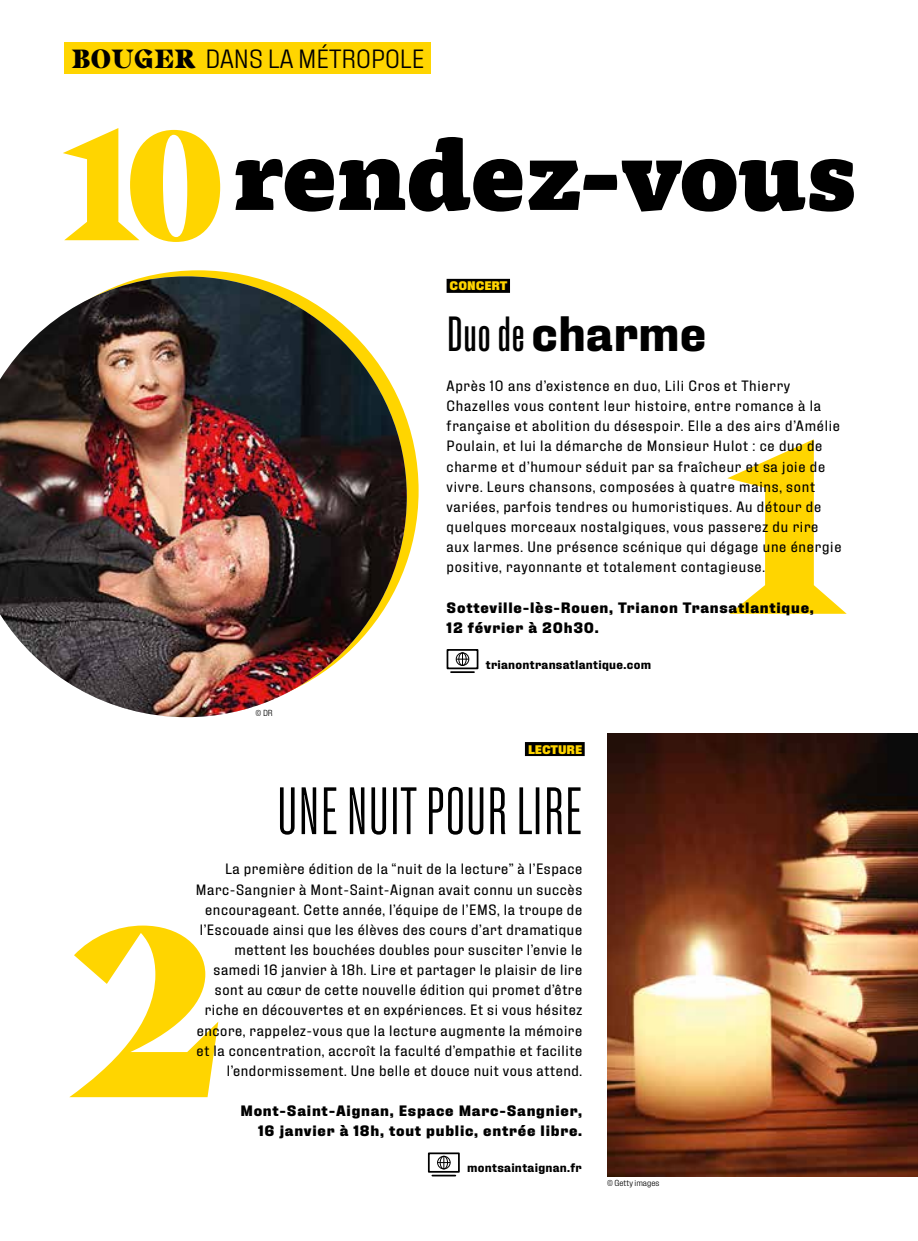
<style>
.page{position:relative;width:918px;height:1241px;background:#fff}
.page>*{position:absolute;margin:0;border:0;box-sizing:border-box;transform-origin:0 0}
.t1{font:900 245px "Beirut Display Trial";color:#ffd500}
.t2{font:900 98px "Tisa OT";color:#000}
.t3{font:300 condensed 66.5px "Fixture";color:#000}
.t4{font:700 49px "Fixture";color:#000}
.t5{font:300 26.25px "Fixture";color:#000}
.t6{font:14.88px/20.1px "Fixture";letter-spacing:.04em;color:#000;text-align:right}
.t7{font:800 14.88px/20.1px "Fixture";letter-spacing:.05em;color:#000;text-align:right}
.t8{font:700 12.25px "Fixture";letter-spacing:.02em;color:#000}
.t9{font:900 12.25px "Fixture";color:#ffd500}
.t10{font:300 8.75px "Fixture";color:#000}
.s1{font-family:"Beirut Display";font-weight:900}
.s2{font-family:"Beirut Display Trial";font-size:157.5px;color:#ffd500}
.s3{font-weight:400;font-stretch:condensed}
</style>
<div class="page">
<div style="left:64px;top:43px;width:367px;height:31px;background:#ffd500"></div>
<img style="left:607px;top:733px;width:311px;height:443px">
<div style="left:525px;top:742px;width:60px;height:14px;background:#000"></div>
<div style="left:446px;top:279px;width:64px;height:14px;background:#000"></div>
<svg style="left:148px;top:270px;width:270px;height:292px"></svg>
<img style="left:0;top:276px;width:407px;height:441px">
<div style="left:446px;top:649px;width:32px;height:20px;border:2px solid #000"></div>
<hr style="left:451px;top:671px;width:23px;height:2px;background:#000">
<div style="left:456px;top:652px;width:13px;height:13px;border:1px solid #000;border-radius:50%"></div>
<div style="left:458px;top:652px;width:8px;height:13px;border:1px solid #000;border-radius:50%"></div>
<svg style="left:456px;top:653px;width:12px;height:12px"></svg>
<div style="left:428px;top:1152px;width:32px;height:20px;border:2px solid #000"></div>
<hr style="left:432px;top:1174px;width:23px;height:2px;background:#000">
<div style="left:437px;top:1155px;width:13px;height:13px;border:1px solid #000;border-radius:50%"></div>
<div style="left:440px;top:1155px;width:8px;height:13px;border:1px solid #000;border-radius:50%"></div>
<svg style="left:438px;top:1156px;width:12px;height:12px"></svg>
<h3 class="t5" style="left:72px;top:42px;width:354px"><span class="s1">BOUGER</span> DANS LA MÉTROPOLE</h3>
<h2 class="t2" style="left:62px;top:108px;width:796px"><span class="s2">10</span>rendez-vous</h2>
<p class="t9" style="left:450px;top:278px;width:59px">CONCERT</p>
<h3 class="t4" style="left:446px;top:303px;width:261px"><span class="s3">Duo de</span> charme</h3>
<p class="t6" style="left:446px;top:376px;width:396px;text-align:left">Après 10 ans d’existence en duo, Lili Cros et Thierry Chazelles vous content leur histoire, entre romance à la française et abolition du désespoir. Elle a des airs d’Amélie Poulain, et lui la démarche de Monsieur Hulot : ce duo de charme et d’humour séduit par sa fraîcheur et sa joie de vivre. Leurs chansons, composées à quatre mains, sont variées, parfois tendres ou humoristiques. Au détour de quelques morceaux nostalgiques, vous passerez du rire aux larmes. Une présence scénique qui dégage une énergie positive, rayonnante et totalement contagieuse.</p>
<p class="t7" style="left:446px;top:597px;width:369px;text-align:left">Sotteville-lès-Rouen, Trianon Transatlantique,<br>12 février à 20h30.</p>
<h1 class="t1" style="left:726px;top:428px;width:120px">1</h1>
<p class="t10" style="left:255px;top:707px;width:19px">© DR</p>
<p class="t8" style="left:486px;top:656px;width:167px">trianontransatlantique.com</p>
<p class="t9" style="left:528px;top:740px;width:56px">LECTURE</p>
<h3 class="t3" style="left:277px;top:770px;width:307px">UNE NUIT POUR LIRE</h3>
<p class="t6" style="left:196px;top:859px;width:388px">La première édition de la “nuit de la lecture” à l’Espace Marc-Sangnier à Mont-Saint-Aignan avait connu un succès encourageant. Cette année, l’équipe de l’EMS, la troupe de l’Escouade ainsi que les élèves des cours d’art dramatique mettent les bouchées doubles pour susciter l’envie le samedi 16 janvier à 18h. Lire et partager le plaisir de lire sont au cœur de cette nouvelle édition qui promet d’être riche en découvertes et en expériences. Et si vous hésitez encore, rappelez-vous que la lecture augmente la mémoire et la concentration, accroît la faculté d’empathie et facilite l’endormissement. Une belle et douce nuit vous attend.</p>
<p class="t7" style="left:240px;top:1100px;width:343px">Mont-Saint-Aignan, Espace Marc-Sangnier,<br>16 janvier à 18h, tout public, entrée libre.</p>
<h1 class="t1" style="left:69px;top:911px;width:155px">2</h1>
<p class="t8" style="left:467px;top:1159px;width:116px">montsaintaignan.fr</p>
<p class="t10" style="left:607px;top:1177px;width:54px">© Getty images</p>
</div>
